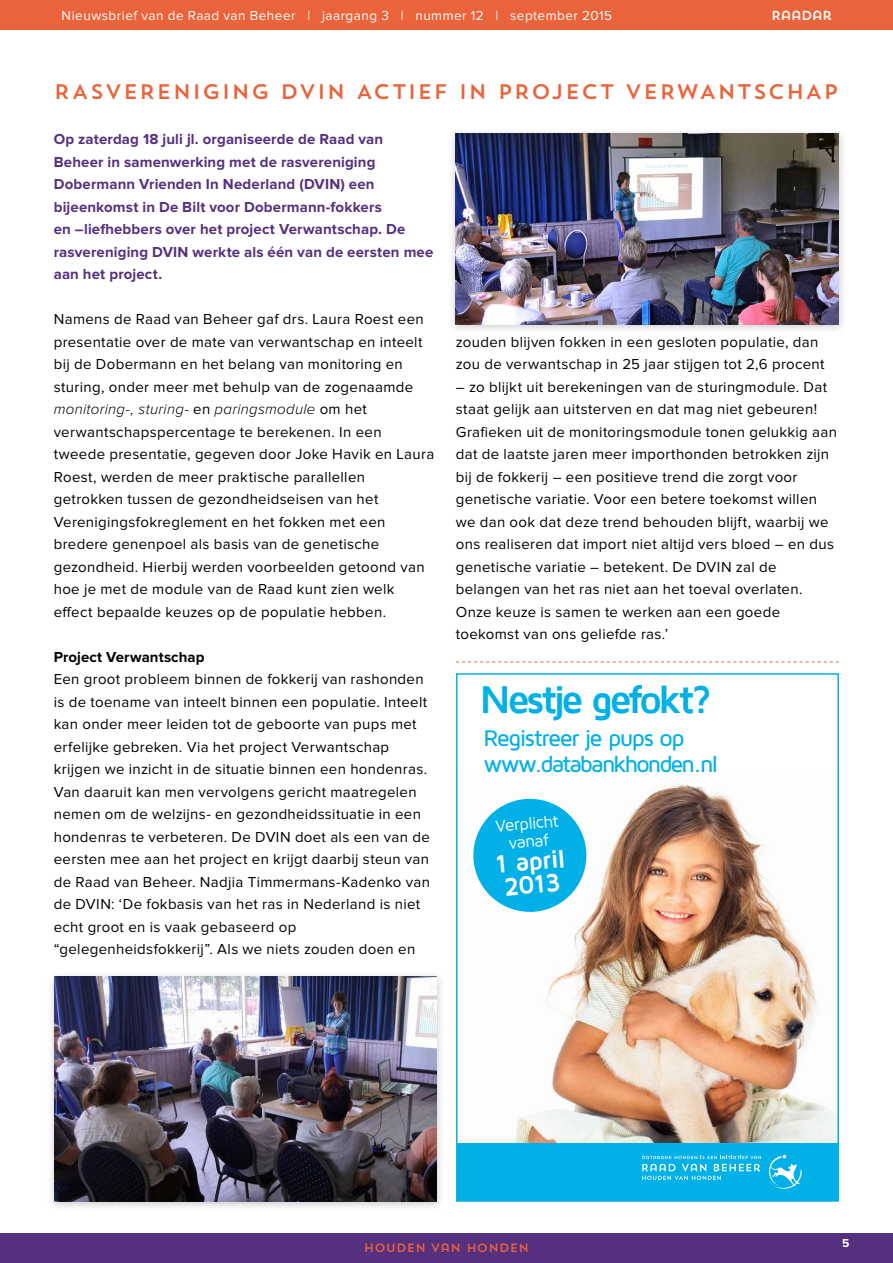
<style>
.page{position:relative;width:893px;height:1263px;background:#fff}
.page>*{position:absolute;margin:0;border:0;box-sizing:border-box;transform-origin:0 0}
.t1{font:700 39.9px "Maven Pro";letter-spacing:-.085em;color:#00b0e6}
.t2{font:700 25.65px/23.1px "Maven Pro";color:#fff}
.t3{font:500 23.55px/26px "Maven Pro";letter-spacing:-.075em;color:#00b0e6}
.t4{font:21px "Trend Sans One";letter-spacing:.045em;color:#ea633a}
.t5{font:17.1px/18.1px "Maven Pro";color:#fff;text-align:center}
.t6{font:15px/22.5px "Proxima Nova";letter-spacing:.02em;color:#000}
.t7{font:700 15px/22.5px "Proxima Nova";letter-spacing:.01em;color:#55307f}
.t8{font:700 15px "Proxima Nova";letter-spacing:.005em;color:#000}
.t9{font:13.5px "Proxima Nova";letter-spacing:.035em;color:#fff}
.t10{font:13.05px "Trend Sans One";letter-spacing:-.07em;color:#fff}
.t11{font:12px "Trend Sans One";color:#ea633a}
.t12{font:700 12px "Proxima Nova";color:#fff}
.s1{font-weight:300;font-style:italic}
</style>
<div class="page">
<div style="left:448px;top:127px;width:399px;height:208px;background:#000;opacity:.2"></div>
<img style="left:456px;top:133px;width:383px;height:191px">
<div style="left:46px;top:970px;width:399px;height:242px;background:#000;opacity:.2"></div>
<img style="left:54px;top:977px;width:383px;height:225px">
<div style="left:0;top:1233px;width:893px;height:30px;background:#55307f"></div>
<div style="left:0;top:0;width:893px;height:30px;background:#ea633a"></div>
<svg style="left:456px;top:662px;width:383px;height:1px"></svg>
<img style="left:458px;top:783px;width:379px;height:417px">
<svg style="left:642px;top:1155px;width:160px;height:34px;background:#27bce9"></svg>
<p class="t9" style="left:62px;top:9px;width:552px">Nieuwsbrief van de Raad van Beheer | jaargang 3 | nummer 12 | september 2015</p>
<p class="t10" style="left:771px;top:7px;width:63px">RAADAR</p>
<h3 class="t4" style="left:54px;top:78px;width:786px">RASVERENIGING DVIN ACTIEF IN PROJECT VERWANTSCHAP</h3>
<p class="t7" style="left:54px;top:128px;width:381px">Op zaterdag 18 juli jl. organiseerde de Raad van Beheer in samenwerking met de rasvereniging Dobermann Vrienden In Nederland (DVIN) een bijeenkomst in De Bilt voor Dobermann-fokkers<br>en –liefhebbers over het project Verwantschap. De rasvereniging DVIN werkte als één van de eersten mee aan het project.</p>
<p class="t6" style="left:54px;top:308px;width:382px">Namens de Raad van Beheer gaf drs. Laura Roest een presentatie over de mate van verwantschap en inteelt bij de Dobermann en het belang van monitoring en sturing, onder meer met behulp van de zogenaamde <span class="s1">monitoring-, sturing-</span> en <span class="s1">paringsmodule</span> om het verwantschapspercentage te berekenen. In een tweede presentatie, gegeven door Joke Havik en Laura Roest, werden de meer praktische parallellen getrokken tussen de gezondheidseisen van het Verenigingsfokreglement en het fokken met een bredere genenpoel als basis van de genetische gezondheid. Hierbij werden voorbeelden getoond van hoe je met de module van de Raad kunt zien welk effect bepaalde keuzes op de populatie hebben.</p>
<p class="t8" style="left:54px;top:650px;width:152px">Project Verwantschap</p>
<p class="t6" style="left:54px;top:668px;width:378px">Een groot probleem binnen de fokkerij van rashonden is de toename van inteelt binnen een populatie. Inteelt kan onder meer leiden tot de geboorte van pups met erfelijke gebreken. Via het project Verwantschap krijgen we inzicht in de situatie binnen een hondenras.<br>Van daaruit kan men vervolgens gericht maatregelen nemen om de welzijns- en gezondheidssituatie in een hondenras te verbeteren. De DVIN doet als een van de eersten mee aan het project en krijgt daarbij steun van de Raad van Beheer. Nadjia Timmermans-Kadenko van de DVIN: ‘De fokbasis van het ras in Nederland is niet echt groot en is vaak gebaseerd op “gelegenheidsfokkerij”. Als we niets zouden doen en</p>
<p class="t6" style="left:456px;top:331px;width:370px">zouden blijven fokken in een gesloten populatie, dan zou de verwantschap in 25 jaar stijgen tot 2,6 procent</p>
<p class="t6" style="left:456px;top:376px;width:383px">– zo blijkt uit berekeningen van de sturingmodule. Dat staat gelijk aan uitsterven en dat mag niet gebeuren!<br>Grafieken uit de monitoringsmodule tonen gelukkig aan dat de laatste jaren meer importhonden betrokken zijn bij de fokkerij – een positieve trend die zorgt voor genetische variatie. Voor een betere toekomst willen we dan ook dat deze trend behouden blijft, waarbij we ons realiseren dat import niet altijd vers bloed – en dus genetische variatie – betekent. De DVIN zal de belangen van het ras niet aan het toeval overlaten.<br>Onze keuze is samen te werken aan een goede toekomst van ons geliefde ras.’</p>
<h1 class="t1" style="left:480px;top:678px;width:233px">Nestje gefokt?</h1>
<h3 class="t3" style="left:484px;top:724px;width:236px">Registreer je pups op www.databankhonden.nl</h3>
<p class="t5" style="left:495px;top:816px;width:65px;rotate:-5deg">Verplicht vanaf</p>
<h2 class="t2" style="left:494px;top:853px;width:72px;rotate:-5deg">1 april<br>2013</h2>
<p class="t11" style="left:364px;top:1240px;width:167px">HOUDEN VAN HONDEN</p>
<p class="t12" style="left:842px;top:1237px;width:9px">5</p>
</div>
